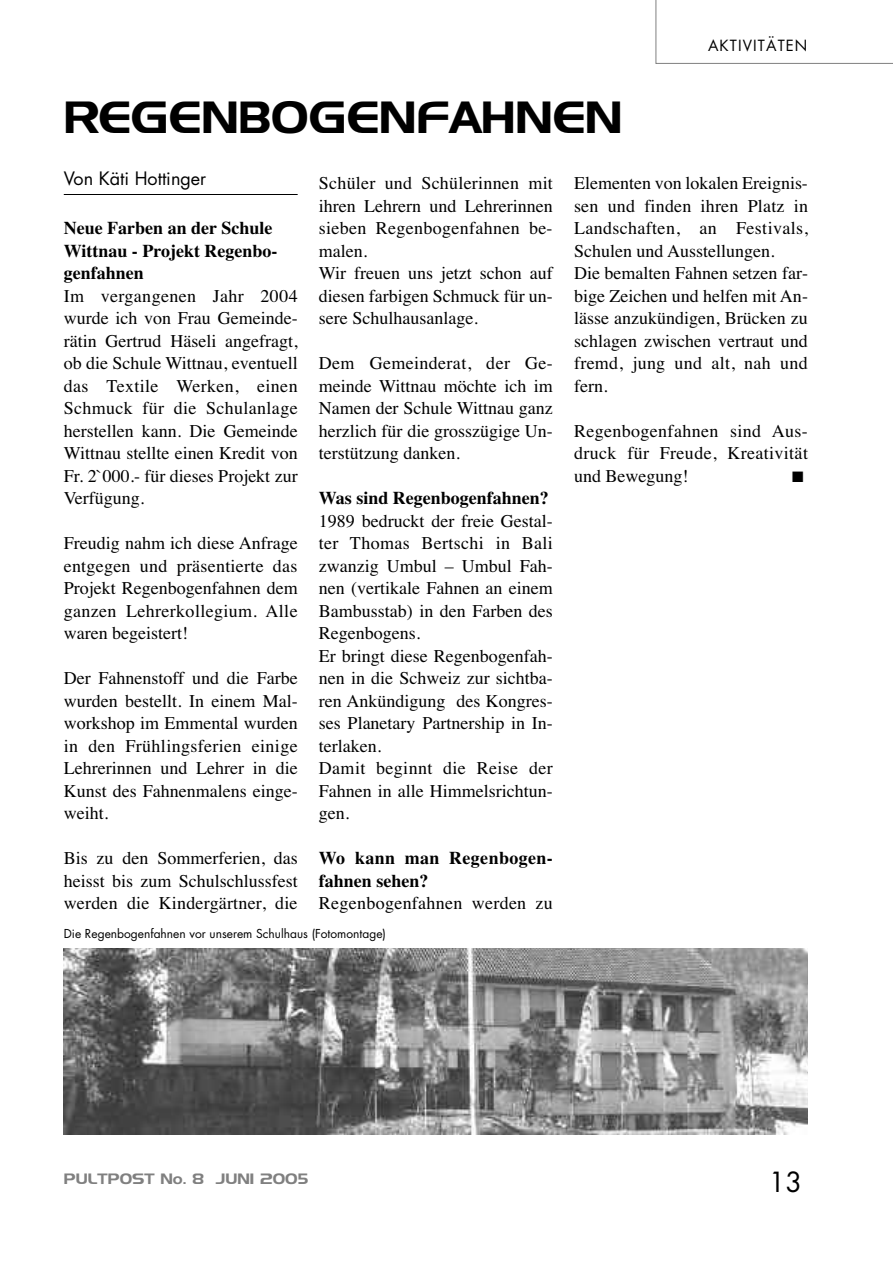
<style>
.page{position:relative;width:893px;height:1263px;background:#fff}
.page>*{position:absolute;margin:0;border:0;box-sizing:border-box;transform-origin:0 0}
.t1{font:45px "Denmark";color:#000}
.t2{font:27px "Futura";color:#000}
.t3{font:18px/22.5px "Times";color:#000;text-align:justify}
.t4{font:700 18px/22.5px "Times";color:#000}
.t5{font:700 18px/22.5px "Times";letter-spacing:.02em;color:#000}
.t6{font:18px "Futura";color:#000}
.t7{font:15px "Denmark";color:#808080}
.t8{font:15px "Futura";letter-spacing:.075em;color:#000}
.t9{font:15px "Zapf Dingbats ITC";color:#000}
.t10{font:12px "Futura";color:#000}
</style>
<div class="page">
<svg style="left:656px;top:0;width:237px;height:64px"></svg>
<hr style="left:64px;top:194px;width:234px;height:1px;background:#000">
<img style="left:64px;top:948px;width:744px;height:186px">
<h1 class="t1" style="left:64px;top:90px;width:560px">REGENBOGENFAHNEN</h1>
<p class="t8" style="left:708px;top:38px;width:101px">AKTIVITÄTEN</p>
<p class="t6" style="left:64px;top:170px;width:144px">Von Käti Hottinger</p>
<p class="t4" style="left:64px;top:217px;width:215px">Neue Farben an der Schule<br>Wittnau - Projekt Regenbo&shy;genfahnen</p>
<p class="t3" style="left:64px;top:284px;width:235px">Im vergangenen Jahr 2004 wurde ich von Frau Gemeinde&shy;rätin Gertrud Häseli angefragt, ob die Schule Wittnau, eventuell das Textile Werken, einen Schmuck für die Schulanlage herstellen kann. Die Gemeinde Wittnau stellte einen Kredit von Fr. 2`000.- für dieses Projekt zur Verfügung.</p>
<p class="t3" style="left:64px;top:532px;width:235px">Freudig nahm ich diese Anfrage entgegen und präsentierte das Projekt Regenbogenfahnen dem ganzen Lehrerkollegium. Alle waren begeistert!</p>
<p class="t3" style="left:64px;top:667px;width:235px">Der Fahnenstoff und die Farbe wurden bestellt. In einem Mal&shy;workshop im Emmental wurden in den Frühlingsferien einige Lehrerinnen und Lehrer in die Kunst des Fahnenmalens einge&shy;weiht.</p>
<p class="t3" style="left:64px;top:847px;width:235px">Bis zu den Sommerferien, das heisst bis zum Schulschlussfest werden die Kindergärtner, die</p>
<p class="t3" style="left:319px;top:172px;width:236px;text-align:left">Schüler und Schülerinnen mit ihren Lehrern und Lehrerinnen sieben Regenbogenfahnen be&shy;malen.<br>Wir freuen uns jetzt schon auf diesen farbigen Schmuck für un&shy;sere Schulhausanlage.</p>
<p class="t3" style="left:319px;top:352px;width:235px">Dem Gemeinderat, der Ge&shy;meinde Wittnau möchte ich im Namen der Schule Wittnau ganz herzlich für die grosszügige Un&shy;terstützung danken.</p>
<p class="t4" style="left:319px;top:487px;width:232px">Was sind Regenbogenfahnen?</p>
<p class="t3" style="left:319px;top:509px;width:235px;text-align:left">1989 bedruckt der freie Gestal&shy;ter Thomas Bertschi in Bali zwanzig Umbul – Umbul Fah&shy;nen (vertikale Fahnen an einem<br>Bambusstab) in den Farben des<br>Regenbogens.<br>Er bringt diese Regenbogenfah&shy;nen in die Schweiz zur sichtba&shy;ren Ankündigung des Kongres&shy;ses Planetary Partnership in In&shy;terlaken.<br>Damit beginnt die Reise der<br>Fahnen in alle Himmelsrichtun&shy;gen.</p>
<p class="t5" style="left:319px;top:847px;width:235px">Wo kann man Regenbogen&shy;fahnen sehen?</p>
<p class="t3" style="left:319px;top:892px;width:235px">Regenbogenfahnen werden zu</p>
<p class="t10" style="left:64px;top:928px;width:324px">Die Regenbogenfahnen vor unserem Schulhaus (Fotomontage)</p>
<p class="t3" style="left:574px;top:172px;width:235px;text-align:left">Elementen von lokalen Ereignis&shy;sen und finden ihren Platz in<br>Landschaften, an Festivals,<br>Schulen und Ausstellungen.<br>Die bemalten Fahnen setzen far&shy;bige Zeichen und helfen mit An&shy;lässe anzukündigen, Brücken zu schlagen zwischen vertraut und fremd, jung und alt, nah und fern.</p>
<p class="t3" style="left:574px;top:419px;width:235px">Regenbogenfahnen sind Aus&shy;druck für Freude, Kreativität und Bewegung!</p>
<p class="t9" style="left:792px;top:468px;width:13px">■</p>
<p class="t7" style="left:64px;top:1169px;width:246px">PULTPOST No. 8 JUNI 2005</p>
<h2 class="t2" style="left:769px;top:1169px;width:35px">13</h2>
</div>
